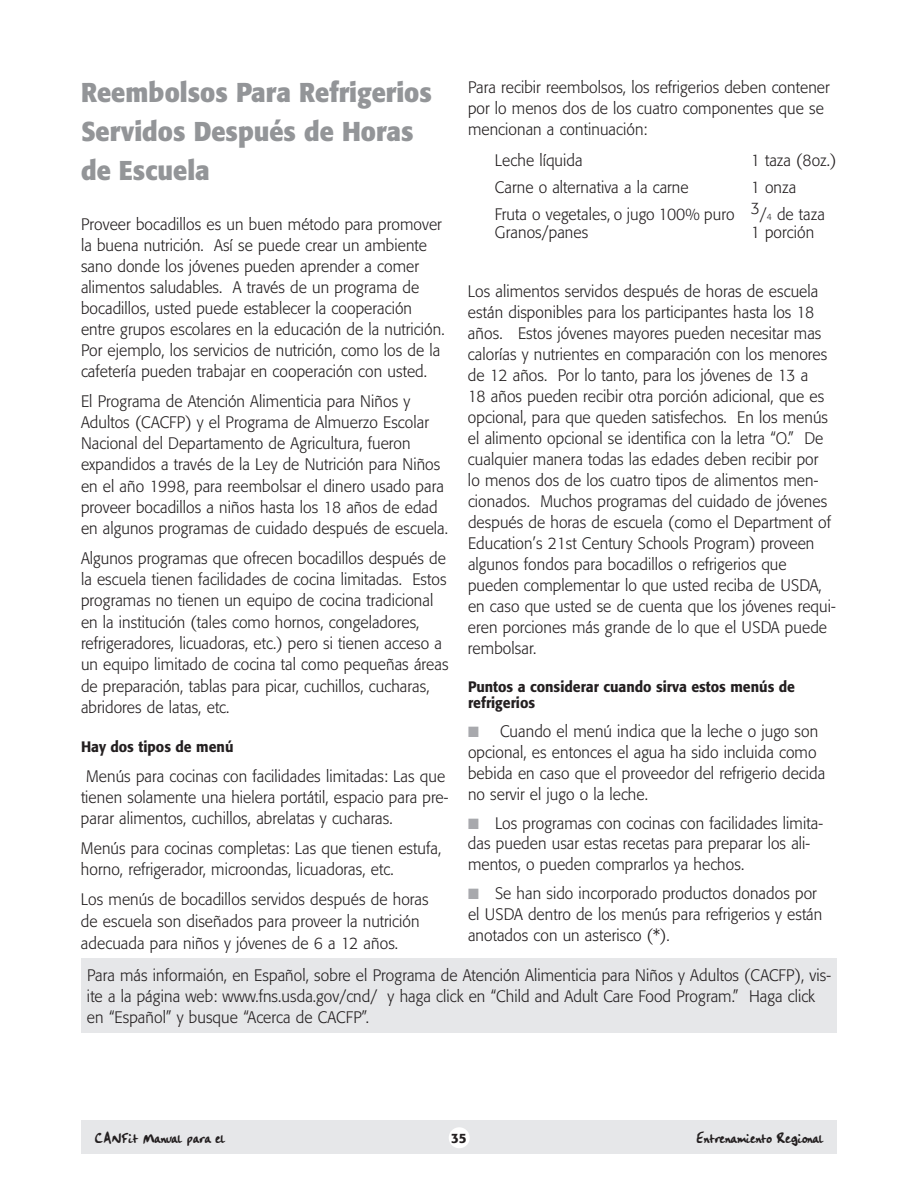
<style>
.page{position:relative;width:918px;height:1188px;background:#fff}
.page>*{position:absolute;margin:0;border:0;box-sizing:border-box;transform-origin:0 0}
.t1{font:700 27px/39px "Formata";color:#939598;scale:.93 1}
.t2{font:300 16.5px/21px "Formata";letter-spacing:.005em;color:#231f20;scale:.95 1}
.t3{font:16.5px "Handwriting Plain";color:#231f20}
.t4{font:500 15px/16.5px "Formata";color:#231f20;scale:.93 1}
.t5{font:500 13.5px "Formata";color:#231f20}
.s1{font-size:9px}
.s2{color:#a8a9ad}
</style>
<div class="page">
<div style="left:81px;top:1120px;width:756px;height:34px;background:#e6e7e9"></div>
<div style="left:449px;top:1127px;width:21px;height:21px;background:#fff;border-radius:50%"></div>
<div style="left:81px;top:958px;width:756px;height:75px;background:#e6e7e9"></div>
<p class="t2" style="left:468px;top:77px;width:382px">Para recibir reembolsos, los refrigerios deben contener por lo menos dos de los cuatro componentes que se mencionan a continuación:</p>
<p class="t2" style="left:495px;top:150px;width:94px">Leche líquida</p>
<p class="t2" style="left:751px;top:150px;width:91px">1 taza (8oz.)</p>
<p class="t2" style="left:495px;top:177px;width:205px">Carne o alternativa a la carne</p>
<h1 class="t1" style="left:81px;top:73px;width:379px">Reembolsos Para Refrigerios<br>Servidos Después de Horas de Escuela</h1>
<p class="t2" style="left:81px;top:214px;width:384px">Proveer bocadillos es un buen método para promover la buena nutrición. Así se puede crear un ambiente sano donde los jóvenes pueden aprender a comer alimentos saludables. A través de un programa de bocadillos, usted puede establecer la cooperación entre grupos escolares en la educación de la nutrición.<br>Por ejemplo, los servicios de nutrición, como los de la cafetería pueden trabajar en cooperación con usted.</p>
<p class="t2" style="left:81px;top:390px;width:388px">El Programa de Atención Alimenticia para Niños y Adultos (CACFP) y el Programa de Almuerzo Escolar Nacional del Departamento de Agricultura, fueron expandidos a través de la Ley de Nutrición para Niños en el año 1998, para reembolsar el dinero usado para proveer bocadillos a niños hasta los 18 años de edad en algunos programas de cuidado después de escuela.</p>
<p class="t2" style="left:81px;top:547px;width:388px">Algunos programas que ofrecen bocadillos después de la escuela tienen facilidades de cocina limitadas. Estos programas no tienen un equipo de cocina tradicional en la institución (tales como hornos, congeladores, refrigeradores, licuadoras, etc.) pero si tienen acceso a un equipo limitado de cocina tal como pequeñas áreas de preparación, tablas para picar, cuchillos, cucharas, abridores de latas, etc.</p>
<p class="t4" style="left:81px;top:739px;width:165px">Hay dos tipos de menú</p>
<p class="t2" style="left:81px;top:766px;width:388px;text-indent:5px">Menús para cocinas con facilidades limitadas: Las que tienen solamente una hielera portátil, espacio para pre&shy;parar alimentos, cuchillos, abrelatas y cucharas.</p>
<p class="t2" style="left:81px;top:838px;width:381px">Menús para cocinas completas: Las que tienen estufa, horno, refrigerador, microondas, licuadoras, etc.</p>
<p class="t2" style="left:81px;top:889px;width:368px;line-height:21.8px">Los menús de bocadillos servidos después de horas de escuela son diseñados para proveer la nutrición adecuada para niños y jóvenes de 6 a 12 años.</p>
<p class="t2" style="left:495px;top:174px;width:349px;line-height:26.8px;text-indent:256px">1 onza<br>Fruta o vegetales, o jugo 100% puro 3/<span class="s1">4</span> de taza</p>
<p class="t2" style="left:495px;top:222px;width:100px">Granos/panes</p>
<p class="t2" style="left:751px;top:222px;width:68px">1 porción</p>
<p class="t2" style="left:468px;top:280px;width:389px">Los alimentos servidos después de horas de escuela están disponibles para los participantes hasta los 18 años. Estos jóvenes mayores pueden necesitar mas calorías y nutrientes en comparación con los menores de 12 años. Por lo tanto, para los jóvenes de 13 a<br>18 años pueden recibir otra porción adicional, que es opcional, para que queden satisfechos. En los menús el alimento opcional se identifica con la letra “O.” De cualquier manera todas las edades deben recibir por<br>lo menos dos de los cuatro tipos de alimentos men&shy;cionados. Muchos programas del cuidado de jóvenes después de horas de escuela (como el Department of Education’s 21st Century Schools Program) proveen algunos fondos para bocadillos o refrigerios que pueden complementar lo que usted reciba de USDA, en caso que usted se de cuenta que los jóvenes requi&shy;eren porciones más grande de lo que el USDA puede rembolsar.</p>
<p class="t4" style="left:468px;top:678px;width:353px">Puntos a considerar cuando sirva estos menús de refrigerios</p>
<p class="t2" style="left:468px;top:721px;width:378px"><span class="s2">■</span> Cuando el menú indica que la leche o jugo son opcional, es entonces el agua ha sido incluida como bebida en caso que el proveedor del refrigerio decida no servir el jugo o la leche.</p>
<p class="t2" style="left:468px;top:812px;width:375px"><span class="s2">■</span> Los programas con cocinas con facilidades limita&shy;das pueden usar estas recetas para preparar los ali&shy;mentos, o pueden comprarlos ya hechos.</p>
<p class="t2" style="left:468px;top:883px;width:375px"><span class="s2">■</span> Se han sido incorporado productos donados por el USDA dentro de los menús para refrigerios y están anotados con un asterisco (*).</p>
<p class="t2" style="left:87px;top:965px;width:785px">Para más informaión, en Español, sobre el Programa de Atención Alimenticia para Niños y Adultos (CACFP), vis&shy;ite a la página web: www.fns.usda.gov/cnd/ y haga click en “Child and Adult Care Food Program.” Haga click en “Español” y busque “Acerca de CACFP”.</p>
<p class="t3" style="left:94px;top:1126px;width:132px">CANFit Manual para el</p>
<p class="t5" style="left:451px;top:1130px;width:17px">35</p>
<p class="t3" style="left:696px;top:1126px;width:129px">Entrenamiento Regional</p>
</div>
